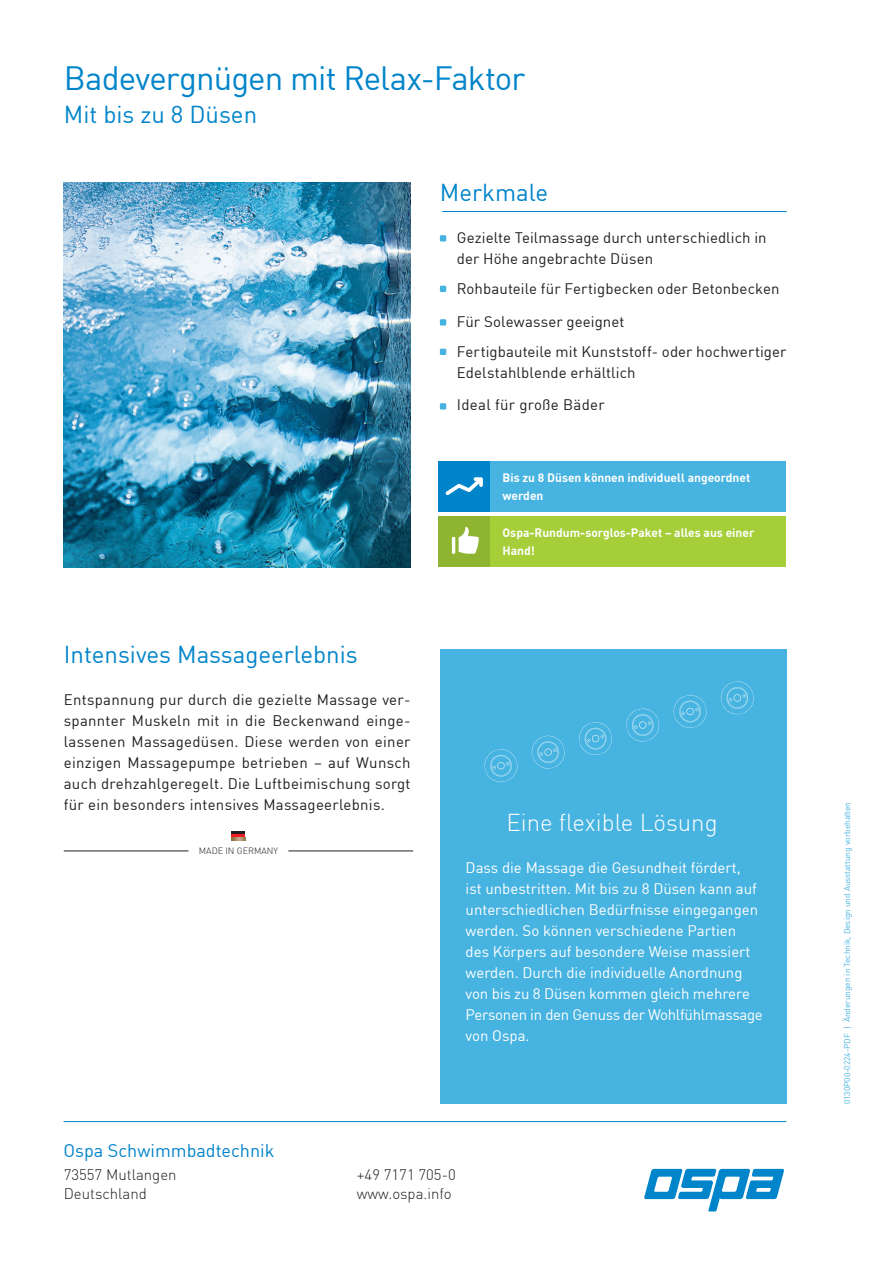
<style>
.page{position:relative;width:893px;height:1263px;background:#fff}
.page>*{position:absolute;margin:0;border:0;box-sizing:border-box;transform-origin:0 0}
.t1{font:33px "DIN";letter-spacing:-.03em;color:#0084ca}
.t2{font:24px "DIN";color:#0084ca}
.t3{font:300 24px "DIN";color:#fff}
.t4{font:18px "DIN";color:#0084ca}
.t5{font:15px/21px "DIN";letter-spacing:.005em;color:#231f20}
.t6{font:15px/21px "DIN";color:#fff}
.t7{font:300 15px/19.5px "DIN";color:#231f20}
.t8{font:700 12px/18px "DIN";color:#fff}
.t9{font:300 9px "DIN";color:#231f20}
.t10{font:8.25px "DIN";color:#47b3e0}
</style>
<div class="page">
<img style="left:64px;top:183px;width:346px;height:384px">
<div style="left:440px;top:649px;width:347px;height:455px;background:#47b3e0"></div>
<svg style="left:673px;top:695px;width:34px;height:33px"></svg>
<svg style="left:579px;top:722px;width:33px;height:33px"></svg>
<svg style="left:484px;top:749px;width:34px;height:34px"></svg>
<svg style="left:720px;top:681px;width:34px;height:34px"></svg>
<svg style="left:626px;top:708px;width:34px;height:34px"></svg>
<svg style="left:531px;top:735px;width:34px;height:34px"></svg>
<div style="left:440px;top:235px;width:6px;height:7px;background:#47b3e0"></div>
<svg style="left:440px;top:286px;width:6px;height:6px"></svg>
<div style="left:440px;top:319px;width:6px;height:7px;background:#47b3e0"></div>
<svg style="left:440px;top:349px;width:6px;height:6px"></svg>
<div style="left:440px;top:403px;width:6px;height:7px;background:#47b3e0"></div>
<div style="left:490px;top:516px;width:295px;height:51px;background:#a6ce39"></div>
<div style="left:439px;top:516px;width:51px;height:51px;background:#8fb431"></div>
<div style="left:490px;top:461px;width:295px;height:51px;background:#47b3e0"></div>
<div style="left:439px;top:461px;width:51px;height:51px;background:#0084ca"></div>
<svg style="left:452px;top:527px;width:27px;height:27px"></svg>
<svg style="left:445px;top:477px;width:38px;height:18px"></svg>
<hr style="left:288px;top:851px;width:125px;height:1px;background:#231f20">
<hr style="left:64px;top:851px;width:124px;height:1px;background:#231f20">
<svg style="left:232px;top:831px;width:13px;height:9px"></svg>
<hr style="left:64px;top:1121px;width:722px;height:1px;background:#0084ca">
<svg style="left:644px;top:1169px;width:140px;height:42px"></svg>
<hr style="left:442px;top:211px;width:345px;height:1px;background:#0084ca">
<h1 class="t1" style="left:64px;top:57px;width:463px">Badevergnügen mit Relax-Faktor</h1>
<h2 class="t2" style="left:64px;top:99px;width:195px">Mit bis zu 8 Düsen</h2>
<h2 class="t2" style="left:440px;top:177px;width:110px">Merkmale</h2>
<p class="t5" style="left:457px;top:227px;width:311px">Gezielte Teilmassage durch unterschiedlich in der Höhe angebrachte Düsen</p>
<p class="t5" style="left:457px;top:277px;width:324px">Rohbauteile für Fertigbecken oder Betonbecken</p>
<p class="t5" style="left:457px;top:307px;width:331px;line-height:29.5px">Für Solewasser geeignet<br>Fertigbauteile mit Kunststoff- oder hochwertiger</p>
<p class="t5" style="left:457px;top:356px;width:180px;line-height:32px">Edelstahlblende erhältlich<br>Ideal für große Bäder</p>
<p class="t8" style="left:503px;top:468px;width:249px">Bis zu 8 Düsen können individuell angeordnet werden</p>
<p class="t8" style="left:503px;top:523px;width:253px">Ospa-Rundum-sorglos-Paket – alles aus einer<br>Hand!</p>
<h2 class="t2" style="left:64px;top:639px;width:295px">Intensives Massageerlebnis</h2>
<p class="t5" style="left:64px;top:689px;width:348px;text-align:justify">Entspannung pur durch die gezielte Massage ver&shy;spannter Muskeln mit in die Beckenwand einge&shy;lassenen Massagedüsen. Diese werden von einer einzigen Massagepumpe betrieben – auf Wunsch auch drehzahlgeregelt. Die Luftbeimischung sorgt für ein besonders intensives Massageerlebnis.</p>
<p class="t9" style="left:199px;top:845px;width:81px">MADE IN GERMANY</p>
<h2 class="t3" style="left:506px;top:808px;width:213px">Eine flexible Lösung</h2>
<p class="t6" style="left:466px;top:857px;width:299px">Dass die Massage die Gesundheit fördert,<br>ist unbestritten. Mit bis zu 8 Düsen kann auf unterschiedlichen Bedürfnisse eingegangen werden. So können verschiedene Partien des Körpers auf besondere Weise massiert werden. Durch die individuelle Anordnung von bis zu 8 Düsen kommen gleich mehrere Personen in den Genuss der Wohlfühlmassage von Ospa.</p>
<p class="t4" style="left:64px;top:1139px;width:212px">Ospa Schwimmbadtechnik</p>
<p class="t7" style="left:64px;top:1164px;width:114px">73557 Mutlangen<br>Deutschland</p>
<p class="t7" style="left:357px;top:1164px;width:100px">+49 7171 705-0 www.ospa.info</p>
<p class="t10" style="left:842px;top:1104px;width:304px;rotate:-90deg">0130P00-0224-PDF | Änderungen in Technik, Design und Ausstattung vorbehalten</p>
</div>
